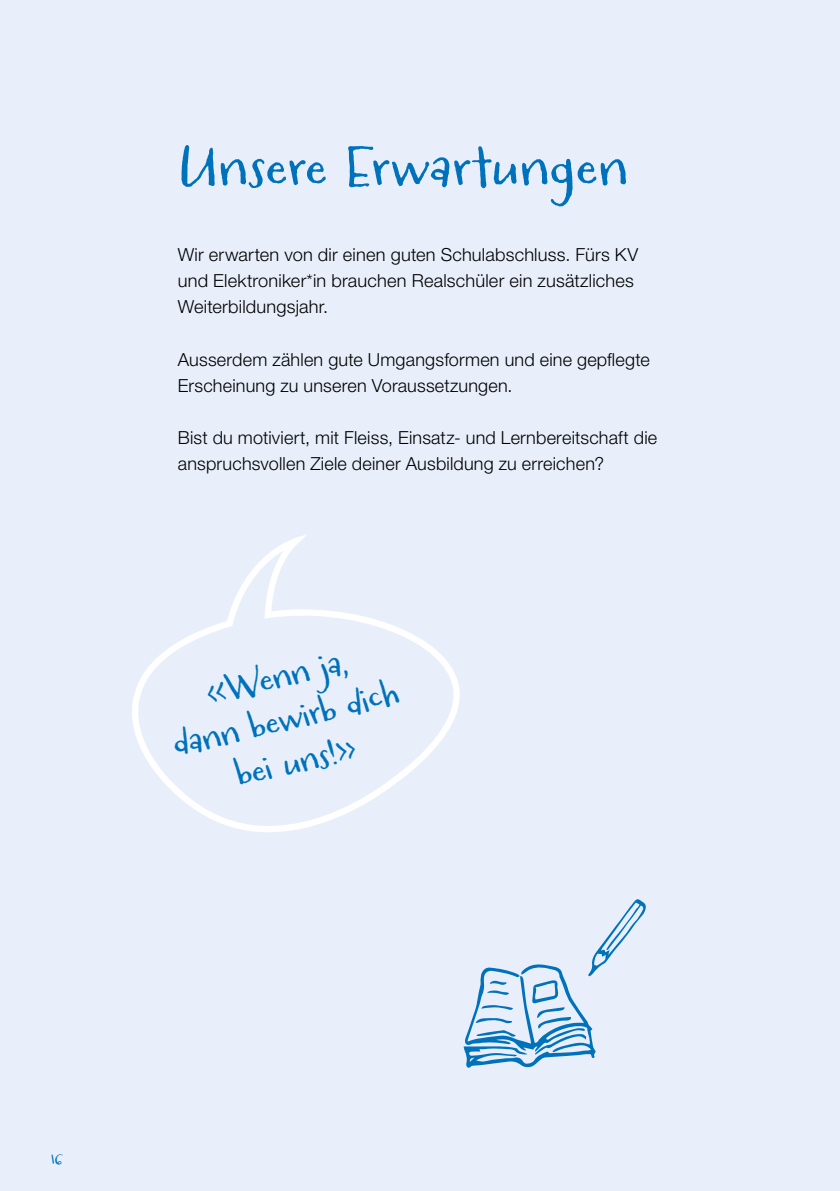
<style>
.page{position:relative;width:840px;height:1191px;background:#fff}
.page>*{position:absolute;margin:0;border:0;box-sizing:border-box;transform-origin:0 0}
.t1{font:56px "Carrotflower";letter-spacing:.02em;color:#0072bb}
.t2{font:36px/43.2px "Carrotflower";color:#0072bb;text-align:center}
.t3{font:300 18px/26px "Helvetica Neue LT Pro";letter-spacing:.01em;color:#000}
.t4{font:14px "Carrotflower";color:#0072bb}
</style>
<div class="page">
<div style="left:0;top:0;width:839px;height:1191px;background:#e9effa"></div>
<svg style="left:132px;top:541px;width:328px;height:291px"></svg>
<svg style="left:463px;top:899px;width:183px;height:169px"></svg>
<h1 class="t1" style="left:178px;top:134px;width:451px">Unsere Erwartungen</h1>
<p class="t3" style="left:178px;top:242px;width:462px">Wir erwarten von dir einen guten Schulabschluss. Fürs KV und Elektroniker*in brauchen Realschüler ein zusätzliches<br>Weiterbildungsjahr.</p>
<p class="t3" style="left:178px;top:346px;width:473px">Ausserdem zählen gute Umgangsformen und eine gepflegte<br>Erscheinung zu unseren Voraussetzungen.</p>
<p class="t3" style="left:178px;top:424px;width:480px">Bist du motiviert, mit Fleiss, Einsatz- und Lernbereitschaft die anspruchsvollen Ziele deiner Ausbildung zu erreichen?</p>
<h2 class="t2" style="left:160px;top:685px;width:232px;rotate:-13deg">«Wenn ja,<br>dann bewirb dich bei uns!»</h2>
<p class="t4" style="left:51px;top:1151px;width:14px">16</p>
</div>
